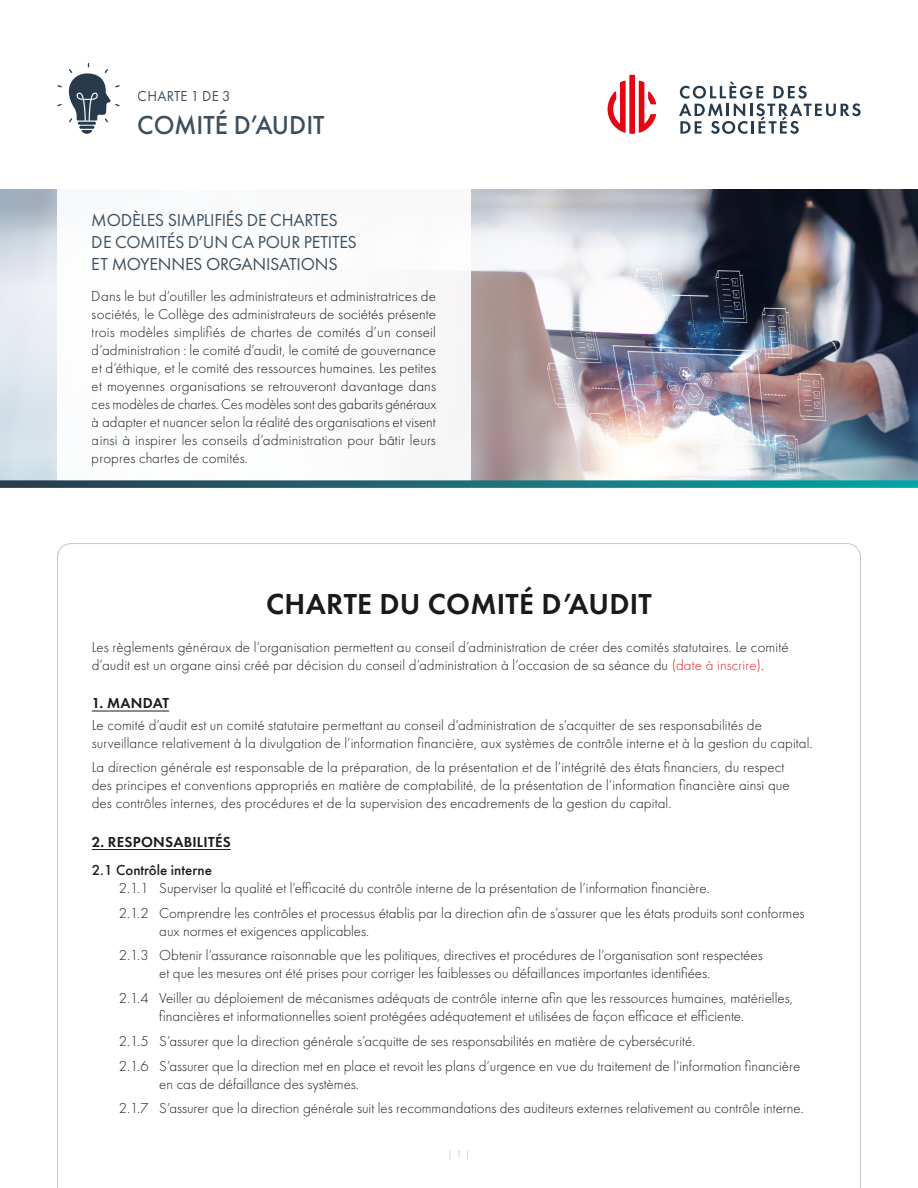
<style>
.page{position:relative;width:918px;height:1188px;background:#fff}
.page>*{position:absolute;margin:0;border:0;box-sizing:border-box;transform-origin:0 0}
.t1{font:600 30px "Futura PT";letter-spacing:.01em;color:#000}
.t2{font:500 27px "Futura PT";color:#273b4c}
.t3{font:18px/21.6px "Futura PT";letter-spacing:-.015em;color:#273b4c}
.t4{font:300 15px/18px "Futura PT";color:#000}
.t5{font:600 15px "Futura PT";letter-spacing:.015em;color:#000}
.t6{font:500 15px "Futura PT";color:#000}
.t7{font:15px "Futura PT";letter-spacing:.01em;color:#273b4c}
.t8{font:300 9px "Futura PT";color:#9d9d9c}
.s1{color:#e30613}
</style>
<div class="page">
<svg style="left:57px;top:543px;width:804px;height:645px"></svg>
<img style="left:0;top:189px;width:918px;height:291px">
<div style="left:57px;top:181px;width:413px;height:307px;background:#fff"></div>
<svg style="left:608px;top:75px;width:48px;height:59px"></svg>
<svg style="left:679px;top:81px;width:182px;height:53px"></svg>
<hr style="left:92px;top:711px;width:77px;height:1px;background:#000">
<hr style="left:92px;top:849px;width:139px;height:1px;background:#000">
<hr style="left:78px;top:122px;width:18px;height:3px;background:#273b4c;border-radius:2px">
<hr style="left:79px;top:126px;width:15px;height:3px;background:#273b4c;border-radius:2px">
<svg style="left:81px;top:130px;width:11px;height:4px"></svg>
<svg style="left:69px;top:63px;width:51px;height:59px"></svg>
<svg style="left:0;top:480px;width:918px;height:8px;background:#26767d"></svg>
<p class="t7" style="left:138px;top:88px;width:94px">CHARTE 1 DE 3</p>
<h2 class="t2" style="left:138px;top:109px;width:188px">COMITÉ D’AUDIT</h2>
<p class="t3" style="left:92px;top:209px;width:267px">MODÈLES SIMPLIFIÉS DE CHARTES<br>DE COMITÉS D’UN CA POUR PETITES<br>ET MOYENNES ORGANISATIONS</p>
<p class="t4" style="left:92px;top:287px;width:346px;text-align:justify">Dans le but d’outiller les administrateurs et administratrices de sociétés, le Collège des administrateurs de sociétés présente trois modèles simplifiés de chartes de comités d’un conseil d’administration : le comité d’audit, le comité de gouvernance et d’éthique, et le comité des ressources humaines. Les petites et moyennes organisations se retrouveront davantage dans ces modèles de chartes. Ces modèles sont des gabarits généraux à adapter et nuancer selon la réalité des organisations et visent ainsi à inspirer les conseils d’administration pour bâtir leurs propres chartes de comités.</p>
<h1 class="t1" style="left:266px;top:585px;width:387px">CHARTE DU COMITÉ D’AUDIT</h1>
<p class="t4" style="left:92px;top:638px;width:698px">Les règlements généraux de l’organisation permettent au conseil d’administration de créer des comités statutaires. Le comité d’audit est un organe ainsi créé par décision du conseil d’administration à l’occasion de sa séance du <span class="s1">(date à inscrire)</span>.</p>
<p class="t5" style="left:92px;top:694px;width:79px">1. MANDAT</p>
<p class="t4" style="left:92px;top:716px;width:722px">Le comité d’audit est un comité statutaire permettant au conseil d’administration de s’acquitter de ses responsabilités de surveillance relativement à la divulgation de l’information financière, aux systèmes de contrôle interne et à la gestion du capital.</p>
<p class="t4" style="left:92px;top:758px;width:700px">La direction générale est responsable de la préparation, de la présentation et de l’intégrité des états financiers, du respect des principes et conventions appropriés en matière de comptabilité, de la présentation de l’information financière ainsi que des contrôles internes, des procédures et de la supervision des encadrements de la gestion du capital.</p>
<p class="t5" style="left:92px;top:832px;width:140px">2. RESPONSABILITÉS</p>
<p class="t6" style="left:92px;top:861px;width:122px">2.1 Contrôle interne</p>
<p class="t4" style="left:119px;top:876px;width:687px;line-height:24.8px">2.1.1 Superviser la qualité et l’efficacité du contrôle interne de la présentation de l’information financière.<br>2.1.2 Comprendre les contrôles et processus établis par la direction afin de s’assurer que les états produits sont conformes</p>
<p class="t4" style="left:119px;top:918px;width:645px;line-height:24.8px;text-indent:40px">aux normes et exigences applicables.<br>2.1.3 Obtenir l’assurance raisonnable que les politiques, directives et procédures de l’organisation sont respectées</p>
<p class="t4" style="left:119px;top:961px;width:676px;line-height:24.8px;text-indent:40px">et que les mesures ont été prises pour corriger les faiblesses ou défaillances importantes identifiées.<br>2.1.4 Veiller au déploiement de mécanismes adéquats de contrôle interne afin que les ressources humaines, matérielles,</p>
<p class="t4" style="left:119px;top:1004px;width:683px;line-height:24.8px;text-indent:40px">financières et informationnelles soient protégées adéquatement et utilisées de façon efficace et efficiente.<br>2.1.5 S’assurer que la direction générale s’acquitte de ses responsabilités en matière de cybersécurité.<br>2.1.6 S’assurer que la direction met en place et revoit les plans d’urgence en vue du traitement de l’information financière</p>
<p class="t4" style="left:119px;top:1071px;width:687px;line-height:24.8px;text-indent:40px">en cas de défaillance des systèmes.<br>2.1.7 S’assurer que la direction générale suit les recommandations des auditeurs externes relativement au contrôle interne.</p>
<p class="t8" style="left:448px;top:1149px;width:24px">| 1 |</p>
</div>
